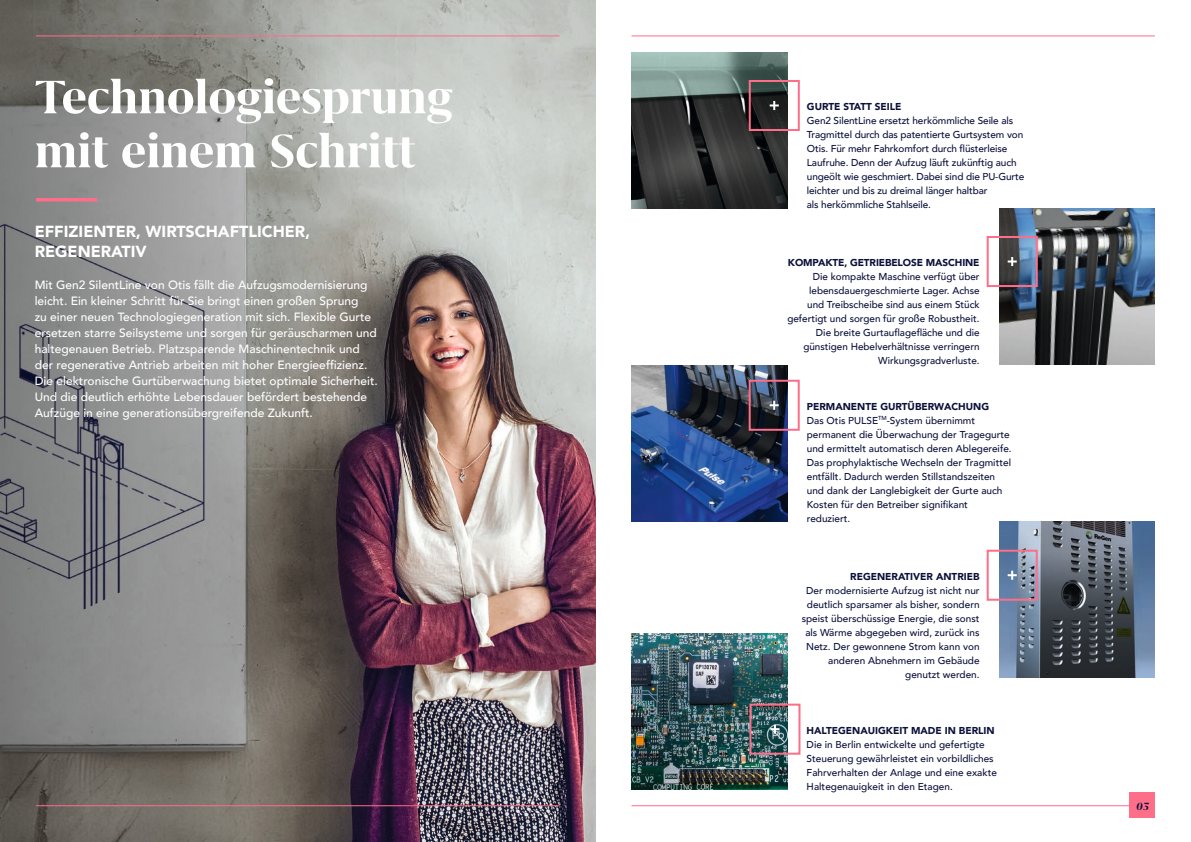
<style>
.page{position:relative;width:1191px;height:842px;background:#fff}
.page>*{position:absolute;margin:0;border:0;box-sizing:border-box;transform-origin:0 0}
.t1{font:700 54px/54px "Grifo M";color:#fff}
.t2{font:900 16px/20px "Avenir";color:#fff}
.t3{font:500 12px/16px "Avenir";color:#fff}
.t4{font:italic 700 12px "Grifo M";color:#0b113b}
.t5{font:500 10px/14px "Avenir";color:#0b113b}
.t6{font:900 10px "Avenir";color:#0b113b}
.s1{font-weight:900}
</style>
<div class="page">
<img style="left:348px;top:0;width:247px;height:842px">
<svg style="left:0;top:0;width:348px;height:842px;background:#848380"></svg>
<hr style="left:631px;top:805px;width:524px;height:1px;background:#fd6e89">
<hr style="left:36px;top:805px;width:523px;height:1px;background:#fd6e89">
<div style="left:1130px;top:792px;width:25px;height:25px;background:#fd6e89"></div>
<img style="left:631px;top:52px;width:156px;height:156px">
<img style="left:999px;top:208px;width:156px;height:156px">
<img style="left:631px;top:366px;width:156px;height:156px">
<img style="left:999px;top:522px;width:156px;height:156px">
<img style="left:631px;top:634px;width:156px;height:156px">
<hr style="left:36px;top:36px;width:523px;height:1px;background:#fd6e89">
<hr style="left:631px;top:36px;width:524px;height:1px;background:#fd6e89">
<svg style="left:36px;top:198px;width:61px;height:4px"></svg>
<svg style="left:769px;top:101px;width:10px;height:9px"></svg>
<div style="left:748px;top:80px;width:51px;height:51px;border:2px solid #fd6e89"></div>
<svg style="left:1007px;top:257px;width:9px;height:9px"></svg>
<div style="left:986px;top:236px;width:51px;height:51px;border:2px solid #fd6e89"></div>
<svg style="left:769px;top:401px;width:9px;height:9px"></svg>
<div style="left:748px;top:380px;width:51px;height:51px;border:2px solid #fd6e89"></div>
<svg style="left:1007px;top:571px;width:9px;height:9px"></svg>
<div style="left:986px;top:550px;width:51px;height:51px;border:2px solid #fd6e89"></div>
<svg style="left:770px;top:725px;width:9px;height:9px"></svg>
<div style="left:749px;top:704px;width:51px;height:51px;border:2px solid #fd6e89"></div>
<h1 class="t1" style="left:35px;top:70px;width:419px">Technologiesprung mit einem Schritt</h1>
<h2 class="t2" style="left:35px;top:221px;width:277px">EFFIZIENTER, WIRTSCHAFTLICHER,<br>REGENERATIV</h2>
<p class="t3" style="left:35px;top:276px;width:345px">Mit Gen2 SilentLine von Otis fällt die Aufzugsmodernisierung leicht. Ein kleiner Schritt für Sie bringt einen großen Sprung<br>zu einer neuen Technologiegeneration mit sich. Flexible Gurte ersetzen starre Seilsysteme und sorgen für geräuscharmen und haltegenauen Betrieb. Platzsparende Maschinentechnik und der regenerative Antrieb arbeiten mit hoher Energieeffizienz.<br>Die elektronische Gurtüberwachung bietet optimale Sicherheit.<br>Und die deutlich erhöhte Lebensdauer befördert bestehende Aufzüge in eine generationsübergreifende Zukunft.</p>
<p class="t6" style="left:807px;top:98px;width:96px">GURTE STATT SEILE</p>
<p class="t5" style="left:807px;top:113px;width:219px">Gen2 SilentLine ersetzt herkömmliche Seile als Tragmittel durch das patentierte Gurtsystem von Otis. Für mehr Fahrkomfort durch flüsterleise Laufruhe. Denn der Aufzug läuft zukünftig auch ungeölt wie geschmiert. Dabei sind die PU-Gurte leichter und bis zu dreimal länger haltbar<br>als herkömmliche Stahlseile.</p>
<p class="t6" style="left:788px;top:254px;width:193px">KOMPAKTE, GETRIEBELOSE MASCHINE</p>
<p class="t5" style="left:787px;top:269px;width:194px;text-align:right">Die kompakte Maschine verfügt über lebensdauergeschmierte Lager. Achse<br>und Treibscheibe sind aus einem Stück gefertigt und sorgen für große Robustheit.<br>Die breite Gurtauflagefläche und die günstigen Hebelverhältnisse verringern Wirkungsgradverluste.</p>
<p class="t5" style="left:807px;top:399px;width:206px"><span class="s1">PERMANENTE GURTÜBERWACHUNG<br></span>Das Otis PULSE<sup>TM</sup>-System übernimmt permanent die Überwachung der Tragegurte und ermittelt automatisch deren Ablegereife.<br>Das prophylaktische Wechseln der Tragmittel entfällt. Dadurch werden Stillstandszeiten und dank der Langlebigkeit der Gurte auch Kosten für den Betreiber signifikant reduziert.</p>
<p class="t6" style="left:850px;top:568px;width:131px">REGENERATIVER ANTRIEB</p>
<p class="t5" style="left:801px;top:583px;width:179px;text-align:right">Der modernisierte Aufzug ist nicht nur deutlich sparsamer als bisher, sondern speist überschüssige Energie, die sonst als Wärme abgegeben wird, zurück ins Netz. Der gewonnene Strom kann von anderen Abnehmern im Gebäude genutzt werden.</p>
<p class="t6" style="left:806px;top:722px;width:189px">HALTEGENAUIGKEIT MADE IN BERLIN</p>
<p class="t5" style="left:806px;top:737px;width:192px">Die in Berlin entwickelte und gefertigte Steuerung gewährleistet ein vorbildliches Fahrverhalten der Anlage und eine exakte Haltegenauigkeit in den Etagen.</p>
<p class="t4" style="left:1136px;top:800px;width:14px">03</p>
</div>
